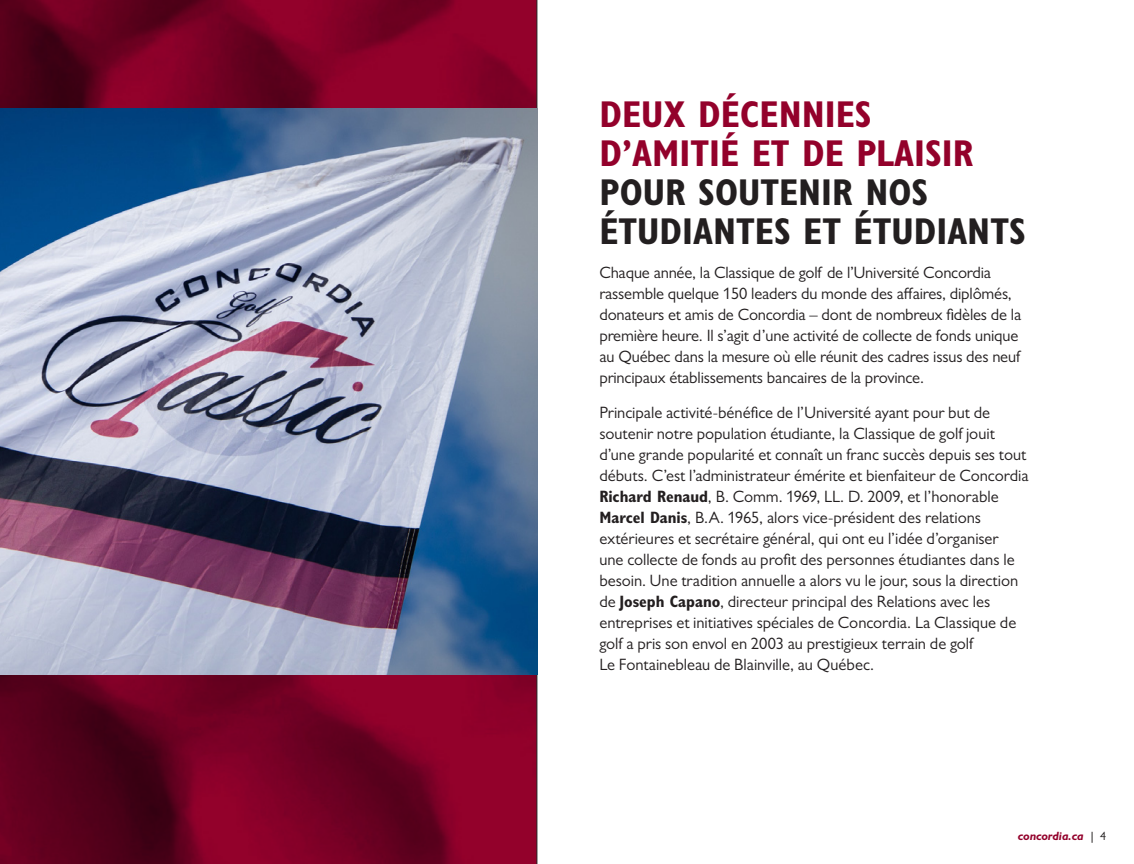
<style>
.page{position:relative;width:1134px;height:864px;background:#fff}
.page>*{position:absolute;margin:0;border:0;box-sizing:border-box;transform-origin:0 0}
.HEADING{font:700 condensed 37.5px/39px "Gill Sans MT Pro";color:#231f20}
.TEXT{font:16.5px/21px "Gill Sans MT Pro";letter-spacing:-.005em;color:#231f20}
.t1{font:italic 700 12px "Gill Sans MT Pro";color:#93012b}
.s1{color:#93012b}
.s2{font-weight:700;font-stretch:condensed}
.s3{font-weight:500;color:#231f20}
.s4{font-weight:400;font-style:normal;color:#231f20}
</style>
<div class="page">
<svg style="left:0;top:0;width:537px;height:864px;background:#720022"></svg>
<img style="left:0;top:108px;width:537px;height:567px">
<p class="HEADING" style="left:599px;top:94px;width:428px"><span class="s1">DEUX DÉCENNIES<br>D’AMITIÉ ET DE PLAISIR<br></span>POUR SOUTENIR NOS<br>ÉTUDIANTES ET ÉTUDIANTS</p>
<p class="TEXT" style="left:599px;top:262px;width:423px">Chaque année, la Classique de golf de l’Université Concordia rassemble quelque 150 leaders du monde des affaires, diplômés, donateurs et amis de Concordia – dont de nombreux fidèles de la première heure. Il s’agit d’une activité de collecte de fonds unique au Québec dans la mesure où elle réunit des cadres issus des neuf principaux établissements bancaires de la province.</p>
<p class="TEXT" style="left:599px;top:402px;width:431px">Principale activité-bénéfice de l’Université ayant pour but de soutenir notre population étudiante, la Classique de golf jouit d’une grande popularité et connaît un franc succès depuis ses tout débuts. C’est l’administrateur émérite et bienfaiteur de Concordia <span class="s2">Richard Renaud</span>, B. Comm. 1969, LL. D. 2009, et l’honorable <span class="s2">Marcel Danis</span>, B.A. 1965, alors vice-président des relations extérieures et secrétaire général, qui ont eu l’idée d’organiser<br>une collecte de fonds au profit des personnes étudiantes dans le besoin. Une tradition annuelle a alors vu le jour, sous la direction de <span class="s2">Joseph Capano</span>, directeur principal des Relations avec les entreprises et initiatives spéciales de Concordia. La Classique de golf a pris son envol en 2003 au prestigieux terrain de golf<br>Le Fontainebleau de Blainville, au Québec.</p>
<p class="t1" style="left:1018px;top:829px;width:90px">concordia.ca <span class="s3">|</span> <span class="s4">4</span></p>
</div>
